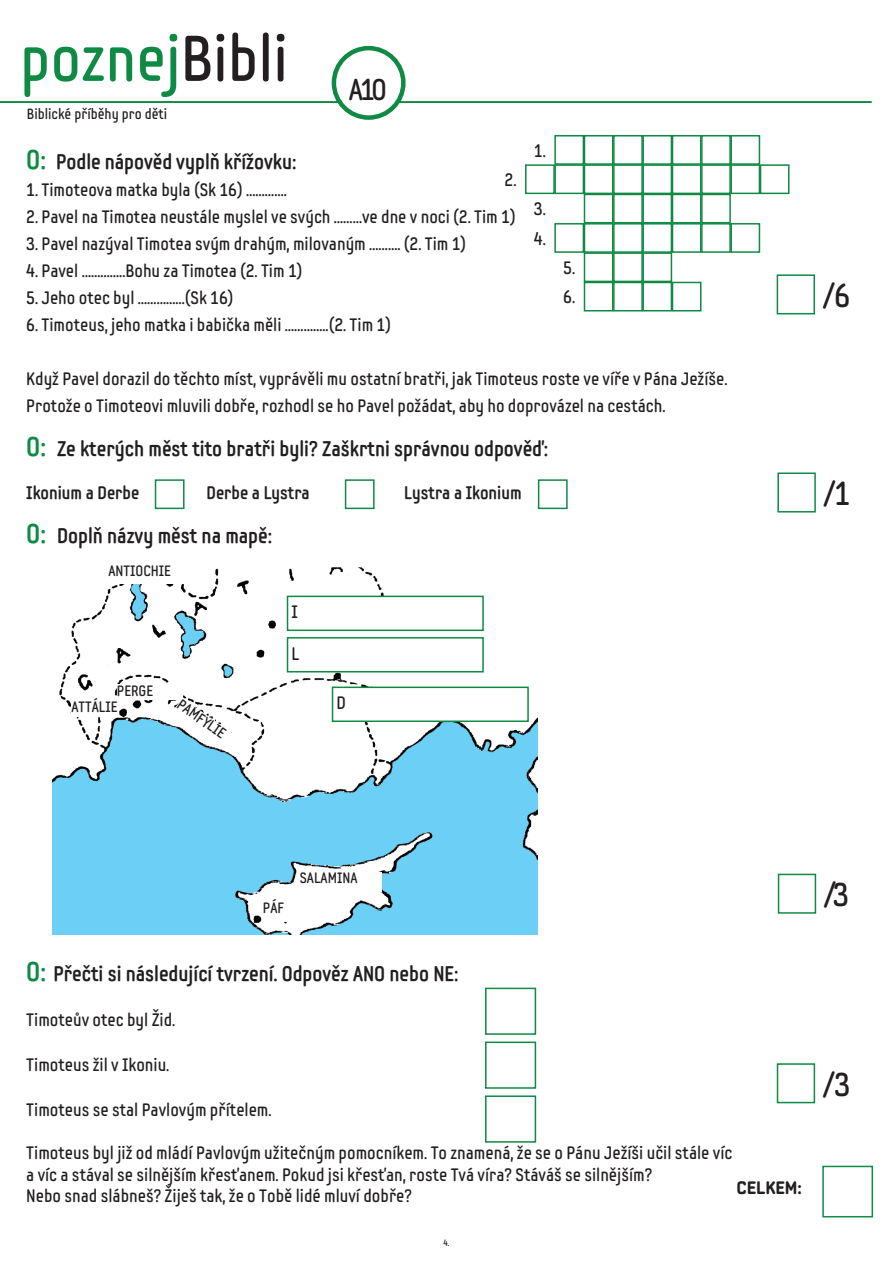
<style>
.page{position:relative;width:893px;height:1263px;background:#fff}
.page>*{position:absolute;margin:0;border:0;box-sizing:border-box;transform-origin:0 0}
.t1{font:64.5px "Samsung Imagination Condensed";color:#0e8a44}
.t2{font:33px "Samsung Imagination Condensed";color:#231f20}
.t3{font:30px "Samsung Imagination Condensed";color:#231f20}
.t4{font:700 21px "Samsung Imagination Condensed";color:#231f20}
.t5{font:18px/21.6px "Samsung Imagination Condensed";color:#231f20}
.t6{font:700 18px "Samsung Imagination Condensed";color:#231f20}
.t7{font:18px "Samsung Imagination Modern X Bld";color:#231f20}
.t8{font:15px "Samsung Imagination Condensed";color:#231f20}
.t9{font:14.85px "Samsung Imagination Condensed";color:#231f20}
.t10{font:9px "Samsung Imagination Condensed";color:#231f20}
.s1{color:#231f20}
.s2{font-size:27px;color:#0e8a44}
</style>
<div class="page">
<img style="left:53px;top:568px;width:485px;height:366px">
<hr style="left:0;top:101px;width:872px;height:2px;background:#0e8a44">
<div style="left:334px;top:48px;width:69px;height:70px;background:#fff;border-radius:50%"></div>
<div style="left:332px;top:46px;width:74px;height:74px;border:4px solid #0e8a44;border-radius:50%"></div>
<div style="left:777px;top:274px;width:38px;height:40px;border:2px solid #0e8a44"></div>
<div style="left:822px;top:1166px;width:51px;height:51px;border:2px solid #0e8a44"></div>
<div style="left:777px;top:1063px;width:38px;height:40px;border:2px solid #0e8a44"></div>
<div style="left:777px;top:472px;width:39px;height:40px;border:2px solid #0d8a44"></div>
<div style="left:778px;top:874px;width:38px;height:40px;border:2px solid #0e8a44"></div>
<div style="left:554px;top:135px;width:30px;height:30px;border:2px solid #0e8a44"></div>
<div style="left:584px;top:135px;width:29px;height:30px;border:2px solid #0e8a44"></div>
<div style="left:613px;top:135px;width:30px;height:30px;border:2px solid #0e8a44"></div>
<div style="left:642px;top:135px;width:30px;height:30px;border:2px solid #0e8a44"></div>
<div style="left:672px;top:135px;width:29px;height:30px;border:2px solid #0e8a44"></div>
<div style="left:701px;top:135px;width:30px;height:30px;border:2px solid #0e8a44"></div>
<div style="left:730px;top:135px;width:30px;height:30px;border:2px solid #0e8a44"></div>
<div style="left:554px;top:164px;width:30px;height:30px;border:2px solid #0e8a44"></div>
<div style="left:525px;top:164px;width:30px;height:30px;border:2px solid #0e8a44"></div>
<div style="left:584px;top:164px;width:29px;height:30px;border:2px solid #0e8a44"></div>
<div style="left:613px;top:164px;width:30px;height:30px;border:2px solid #0e8a44"></div>
<div style="left:642px;top:164px;width:30px;height:30px;border:2px solid #0e8a44"></div>
<div style="left:672px;top:164px;width:29px;height:30px;border:2px solid #0e8a44"></div>
<div style="left:701px;top:164px;width:30px;height:30px;border:2px solid #0e8a44"></div>
<div style="left:730px;top:164px;width:30px;height:30px;border:2px solid #0e8a44"></div>
<div style="left:760px;top:164px;width:29px;height:30px;border:2px solid #0e8a44"></div>
<div style="left:584px;top:194px;width:29px;height:29px;border:2px solid #0e8a44"></div>
<div style="left:613px;top:194px;width:30px;height:29px;border:2px solid #0e8a44"></div>
<div style="left:642px;top:194px;width:30px;height:29px;border:2px solid #0e8a44"></div>
<div style="left:672px;top:194px;width:29px;height:29px;border:2px solid #0e8a44"></div>
<div style="left:701px;top:194px;width:30px;height:29px;border:2px solid #0e8a44"></div>
<div style="left:554px;top:223px;width:30px;height:30px;border:2px solid #0e8a44"></div>
<div style="left:584px;top:223px;width:29px;height:30px;border:2px solid #0e8a44"></div>
<div style="left:613px;top:223px;width:30px;height:30px;border:2px solid #0e8a44"></div>
<div style="left:642px;top:223px;width:30px;height:30px;border:2px solid #0e8a44"></div>
<div style="left:672px;top:223px;width:29px;height:30px;border:2px solid #0e8a44"></div>
<div style="left:701px;top:223px;width:30px;height:30px;border:2px solid #0e8a44"></div>
<div style="left:730px;top:223px;width:30px;height:30px;border:2px solid #0e8a44"></div>
<div style="left:584px;top:252px;width:29px;height:30px;border:2px solid #0e8a44"></div>
<div style="left:613px;top:252px;width:30px;height:30px;border:2px solid #0e8a44"></div>
<div style="left:642px;top:252px;width:30px;height:30px;border:2px solid #0e8a44"></div>
<div style="left:584px;top:282px;width:29px;height:29px;border:2px solid #0e8a44"></div>
<div style="left:613px;top:282px;width:30px;height:29px;border:2px solid #0e8a44"></div>
<div style="left:642px;top:282px;width:30px;height:29px;border:2px solid #0e8a44"></div>
<div style="left:672px;top:282px;width:29px;height:29px;border:2px solid #0e8a44"></div>
<div style="left:155px;top:479px;width:30px;height:30px;border:2px solid #0e8a44"></div>
<div style="left:345px;top:479px;width:30px;height:30px;border:2px solid #0e8a44"></div>
<div style="left:538px;top:479px;width:30px;height:30px;border:2px solid #0e8a44"></div>
<div style="left:288px;top:596px;width:195px;height:34px;background:#fff"></div>
<div style="left:287px;top:596px;width:197px;height:35px;border:2px solid #0e8a44"></div>
<div style="left:288px;top:638px;width:195px;height:34px;background:#fff"></div>
<div style="left:287px;top:637px;width:197px;height:35px;border:2px solid #0e8a44"></div>
<div style="left:333px;top:687px;width:195px;height:34px;background:#fff"></div>
<div style="left:332px;top:686px;width:197px;height:36px;border:2px solid #0e8a44"></div>
<div style="left:485px;top:988px;width:51px;height:47px;border:2px solid #0e8a44"></div>
<div style="left:485px;top:1041px;width:51px;height:48px;border:2px solid #0e8a44"></div>
<div style="left:485px;top:1095px;width:51px;height:48px;border:2px solid #0e8a44"></div>
<div style="left:300px;top:872px;width:82px;height:19px;background:#fff"></div>
<div style="left:263px;top:902px;width:64px;height:19px;background:#fff"></div>
<div style="left:108px;top:564px;width:88px;height:20px;background:#fff"></div>
<div style="left:117px;top:685px;width:66px;height:15px;background:#fff"></div>
<svg style="left:174px;top:698px;width:69px;height:55px"></svg>
<div style="left:72px;top:701px;width:47px;height:15px;background:#fff"></div>
<h1 class="t1" style="left:20px;top:17px;width:270px">poznej<span class="s1">Bibli</span></h1>
<p class="t9" style="left:27px;top:104px;width:142px">Biblické příběhy pro děti</p>
<h3 class="t3" style="left:349px;top:71px;width:39px">A10</h3>
<p class="t5" style="left:534px;top:140px;width:13px">1.</p>
<p class="t4" style="left:26px;top:148px;width:272px"><span class="s2">O:</span> Podle nápověd vyplň křížovku:</p>
<p class="t5" style="left:26px;top:179px;width:262px">1. Timoteova matka byla (Sk 16) ………….</p>
<p class="t5" style="left:26px;top:206px;width:491px">2. Pavel na Timotea neustále myslel ve svých ………ve dne v noci (2. Tim 1)</p>
<p class="t5" style="left:26px;top:233px;width:441px">3. Pavel nazýval Timotea svým drahým, milovaným ………. (2. Tim 1)</p>
<p class="t5" style="left:26px;top:260px;width:278px">4. Pavel …………..Bohu za Timotea (2. Tim 1)</p>
<p class="t5" style="left:26px;top:287px;width:209px">5. Jeho otec byl ……………(Sk 16)</p>
<p class="t5" style="left:26px;top:314px;width:366px">6. Timoteus, jeho matka i babička měli …………..(2. Tim 1)</p>
<p class="t5" style="left:26px;top:365px;width:703px;line-height:27px">Když Pavel dorazil do těchto míst, vyprávěli mu ostatní bratři, jak Timoteus roste ve víře v Pána Ježíše.<br>Protože o Timoteovi mluvili dobře, rozhodl se ho Pavel požádat, aby ho doprovázel na cestách.</p>
<p class="t4" style="left:26px;top:435px;width:524px"><span class="s2">O:</span> Ze kterých měst tito bratři byli? Zaškrtni správnou odpověď:</p>
<p class="t6" style="left:26px;top:481px;width:114px">Ikonium a Derbe</p>
<p class="t6" style="left:207px;top:481px;width:105px">Derbe a Lystra</p>
<p class="t6" style="left:404px;top:481px;width:119px">Lystra a Ikonium</p>
<p class="t4" style="left:26px;top:523px;width:247px"><span class="s2">O:</span> Doplň názvy měst na mapě:</p>
<p class="t5" style="left:505px;top:169px;width:13px">2.</p>
<p class="t5" style="left:534px;top:194px;width:13px;line-height:29.4px">3.<br>4.</p>
<p class="t5" style="left:563px;top:253px;width:13px;line-height:29.4px">5.<br>6.</p>
<p class="t8" style="left:108px;top:561px;width:64px">ANTIOCHIE</p>
<p class="t8" style="left:117px;top:681px;width:38px">PERGE</p>
<p class="t8" style="left:72px;top:697px;width:48px">ATTÁLIE</p>
<p class="t8" style="left:184px;top:695px;width:57px;rotate:35deg">PAMFÝLIE</p>
<p class="t5" style="left:292px;top:601px;width:8px">I</p>
<p class="t5" style="left:292px;top:642px;width:9px">L</p>
<p class="t5" style="left:337px;top:692px;width:11px">D</p>
<h2 class="t2" style="left:823px;top:274px;width:29px">/ 6</h2>
<h2 class="t2" style="left:823px;top:472px;width:28px">/ 1</h2>
<p class="t8" style="left:263px;top:898px;width:23px">PÁF</p>
<p class="t8" style="left:300px;top:869px;width:59px">SALAMINA</p>
<p class="t4" style="left:26px;top:960px;width:434px"><span class="s2">O:</span> Přečti si následující tvrzení. Odpověz ANO nebo NE:</p>
<p class="t5" style="left:26px;top:1009px;width:151px">Timoteův otec byl Žid.</p>
<p class="t5" style="left:26px;top:1054px;width:145px">Timoteus žil v Ikoniu.</p>
<p class="t5" style="left:26px;top:1099px;width:247px">Timoteus se stal Pavlovým přítelem.</p>
<p class="t5" style="left:26px;top:1142px;width:708px">Timoteus byl již od mládí Pavlovým užitečným pomocníkem. To znamená, že se o Pánu Ježíši učil stále víc a víc a stával se silnějším křesťanem. Pokud jsi křesťan, roste Tvá víra? Stáváš se silnějším?<br>Nebo snad slábneš? Žiješ tak, že o Tobě lidé mluví dobře?</p>
<p class="t7" style="left:736px;top:1176px;width:67px">CELKEM:</p>
<p class="t10" style="left:443px;top:1237px;width:7px">4.</p>
<h2 class="t2" style="left:824px;top:874px;width:27px">/3</h2>
<h2 class="t2" style="left:823px;top:1063px;width:29px">/ 3</h2>
</div>
